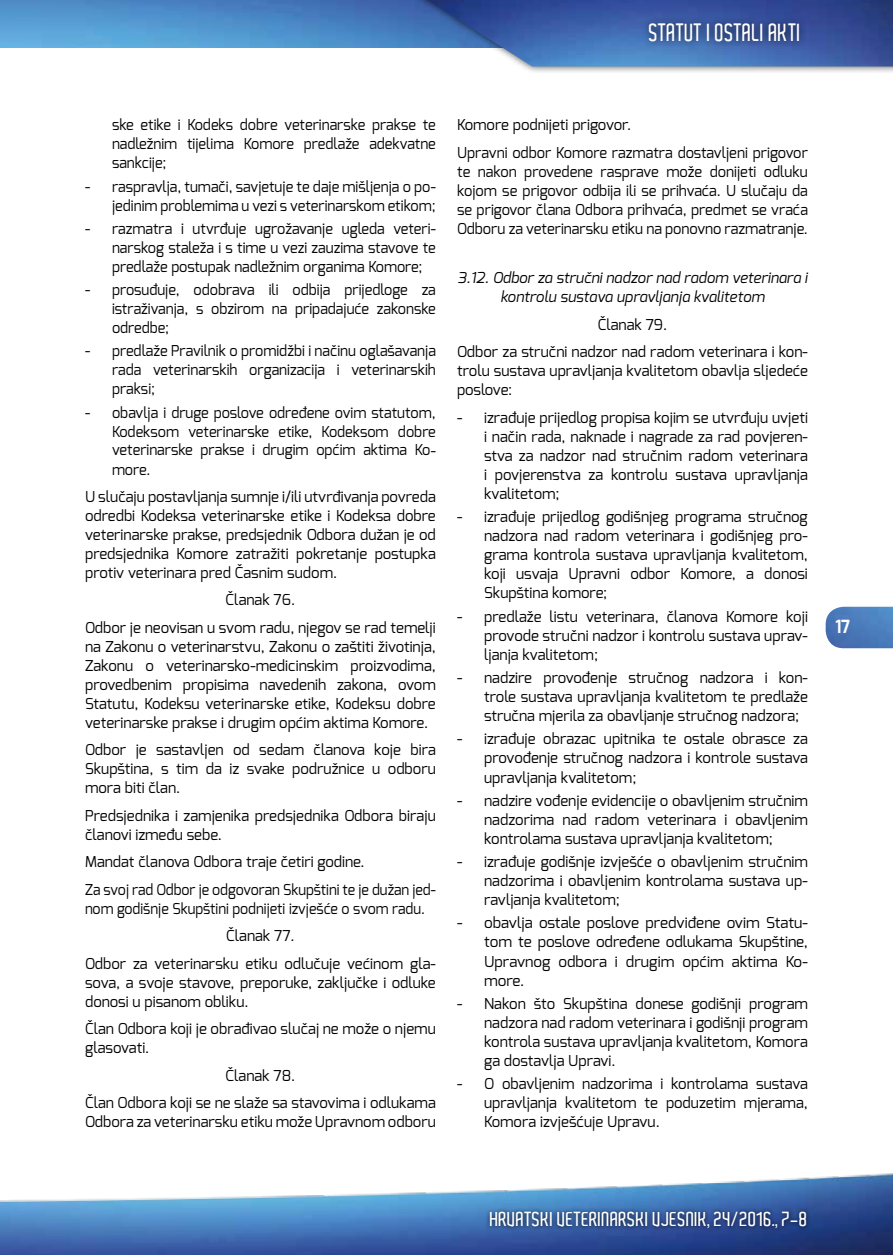
<style>
.page{position:relative;width:893px;height:1255px;background:#fff}
.page>*{position:absolute;margin:0;border:0;box-sizing:border-box;transform-origin:0 0}
.t1{font:600 24px "Aldo";color:#fff;scale:.9 1}
.t2{font:600 19.5px "Aldo";color:#fff}
.t3{font:700 18.15px "Exo";color:#fff;scale:.9 1}
.t4{font:15px/19px "Exo";color:#000;text-align:justify}
.t5{font:italic 15px/19px "Exo";color:#000;text-align:center}
.t6{font:15px "Exo";color:#000;scale:.95 1}
</style>
<div class="page">
<img style="left:0;top:0;width:388px;height:47px">
<div style="left:388px;top:0;width:505px;height:75px;background:#000;opacity:.75"></div>
<img style="left:395px;top:0;width:498px;height:66px">
<img style="left:0;top:1173px;width:893px;height:81px">
<img style="left:826px;top:606px;width:67px;height:42px">
<div style="left:486px;top:1207px;width:325px;height:25px;background:#000;opacity:.75"></div>
<div style="left:641px;top:16px;width:166px;height:33px;background:#000;opacity:.75"></div>
<h1 class="t1" style="left:649px;top:19px;width:170px">STATUT I OSTALI AKTI</h1>
<p class="t4" style="left:112px;top:115px;width:325px">ske etike i Kodeks dobre veterinarske prakse te nadležnim tijelima Komore predlaže adekvatne sankcije;</p>
<p class="t4" style="left:85px;top:177px;width:352px;text-align:right">- raspravlja, tumači, savjetuje te daje mišljenja o po&shy;jedinim problemima u vezi s veterinarskom etikom;</p>
<p class="t4" style="left:112px;top:219px;width:325px;text-indent:-27px">- razmatra i utvrđuje ugrožavanje ugleda veteri&shy;narskog staleža i s time u vezi zauzima stavove te predlaže postupak nadležnim organima Komore;</p>
<p class="t4" style="left:112px;top:280px;width:325px;text-indent:-27px">- prosuđuje, odobrava ili odbija prijedloge za istraživanja, s obzirom na pripadajuće zakonske odredbe;</p>
<p class="t4" style="left:112px;top:341px;width:325px;text-indent:-27px">- predlaže Pravilnik o promidžbi i načinu oglašavanja rada veterinarskih organizacija i veterinarskih praksi;</p>
<p class="t4" style="left:112px;top:402px;width:325px;text-indent:-27px">- obavlja i druge poslove određene ovim statutom, Kodeksom veterinarske etike, Kodeksom dobre veterinarske prakse i drugim općim aktima Ko&shy;more.</p>
<p class="t4" style="left:85px;top:487px;width:352px">U slučaju postavljanja sumnje i/ili utvrđivanja povreda odredbi Kodeksa veterinarske etike i Kodeksa dobre veterinarske prakse, predsjednik Odbora dužan je od predsjednika Komore zatražiti pokretanje postupka protiv veterinara pred Časnim sudom.</p>
<p class="t4" style="left:85px;top:586px;width:352px;line-height:27.5px;text-align:center">Članak 76.<br>Odbor je neovisan u svom radu, njegov se rad temelji</p>
<p class="t4" style="left:85px;top:637px;width:352px">na Zakonu o veterinarstvu, Zakonu o zaštiti životinja, Zakonu o veterinarsko-medicinskim proizvodima, provedbenim propisima navedenih zakona, ovom Statutu, Kodeksu veterinarske etike, Kodeksu dobre veterinarske prakse i drugim općim aktima Komore.</p>
<p class="t4" style="left:85px;top:740px;width:352px">Odbor je sastavljen od sedam članova koje bira Skupština, s tim da iz svake podružnice u odboru mora biti član.</p>
<p class="t4" style="left:85px;top:805px;width:352px">Predsjednika i zamjenika predsjednika Odbora biraju članovi između sebe.</p>
<p class="t4" style="left:85px;top:848px;width:352px;line-height:27.6px">Mandat članova Odbora traje četiri godine.<br>Za svoj rad Odbor je odgovoran Skupštini te je dužan jed-</p>
<p class="t6" style="left:85px;top:898px;width:359px">nom godišnje Skupštini podnijeti izvješće o svom radu.</p>
<p class="t4" style="left:226px;top:926px;width:70px">Članak 77.</p>
<p class="t4" style="left:85px;top:953px;width:352px">Odbor za veterinarsku etiku odlučuje većinom gla-</p>
<p class="t4" style="left:85px;top:972px;width:352px">sova, a svoje stavove, preporuke, zaključke i odluke donosi u pisanom obliku.</p>
<p class="t4" style="left:85px;top:1019px;width:352px">Član Odbora koji je obrađivao slučaj ne može o njemu glasovati.</p>
<p class="t4" style="left:85px;top:1061px;width:352px;line-height:27.5px;text-align:center">Članak 78.<br>Član Odbora koji se ne slaže sa stavovima i odlukama</p>
<p class="t4" style="left:85px;top:1112px;width:352px">Odbora za veterinarsku etiku može Upravnom odboru</p>
<p class="t4" style="left:457px;top:111px;width:352px;line-height:27.6px">Komore podnijeti prigovor.<br>Upravni odbor Komore razmatra dostavljeni prigovor</p>
<p class="t4" style="left:457px;top:162px;width:352px">te nakon provedene rasprave može donijeti odluku kojom se prigovor odbija ili se prihvaća. U slučaju da se prigovor člana Odbora prihvaća, predmet se vraća Odboru za veterinarsku etiku na ponovno razmatranje.</p>
<p class="t5" style="left:458px;top:268px;width:351px">3.12. Odbor za stručni nadzor nad radom veterinara i kontrolu sustava upravljanja kvalitetom</p>
<p class="t4" style="left:457px;top:310px;width:352px;line-height:27.6px;text-align:center">Članak 79.<br>Odbor za stručni nadzor nad radom veterinara i kon-</p>
<p class="t4" style="left:457px;top:361px;width:352px">trolu sustava upravljanja kvalitetom obavlja sljedeće poslove:</p>
<p class="t4" style="left:484px;top:407px;width:325px;text-indent:-27px">- izrađuje prijedlog propisa kojim se utvrđuju uvjeti i način rada, naknade i nagrade za rad povjeren&shy;stva za nadzor nad stručnim radom veterinara i povjerenstva za kontrolu sustava upravljanja kvalitetom;</p>
<p class="t4" style="left:484px;top:507px;width:325px;text-indent:-27px">- izrađuje prijedlog godišnjeg programa stručnog nadzora nad radom veterinara i godišnjeg pro&shy;grama kontrola sustava upravljanja kvalitetom, koji usvaja Upravni odbor Komore, a donosi Skupština komore;</p>
<p class="t4" style="left:484px;top:606px;width:325px;text-indent:-27px">- predlaže listu veterinara, članova Komore koji provode stručni nadzor i kontrolu sustava uprav&shy;ljanja kvalitetom;</p>
<p class="t4" style="left:484px;top:668px;width:325px;text-indent:-27px">- nadzire provođenje stručnog nadzora i kon&shy;trole sustava upravljanja kvalitetom te predlaže stručna mjerila za obavljanje stručnog nadzora;</p>
<p class="t4" style="left:484px;top:729px;width:325px;text-indent:-27px">- izrađuje obrazac upitnika te ostale obrasce za provođenje stručnog nadzora i kontrole sustava upravljanja kvalitetom;</p>
<p class="t4" style="left:484px;top:790px;width:325px;text-indent:-27px">- nadzire vođenje evidencije o obavljenim stručnim nadzorima nad radom veterinara i obavljenim kontrolama sustava upravljanja kvalitetom;</p>
<p class="t4" style="left:484px;top:852px;width:325px;text-indent:-27px">- izrađuje godišnje izvješće o obavljenim stručnim nadzorima i obavljenim kontrolama sustava up&shy;ravljanja kvalitetom;</p>
<p class="t4" style="left:484px;top:913px;width:325px;text-indent:-27px">- obavlja ostale poslove predviđene ovim Statu&shy;tom te poslove određene odlukama Skupštine, Upravnog odbora i drugim općim aktima Ko&shy;more.</p>
<p class="t4" style="left:484px;top:993px;width:325px;text-indent:-27px">- Nakon što Skupština donese godišnji program nadzora nad radom veterinara i godišnji program kontrola sustava upravljanja kvalitetom, Komora ga dostavlja Upravi.</p>
<p class="t4" style="left:484px;top:1074px;width:325px;text-indent:-27px">- O obavljenim nadzorima i kontrolama sustava upravljanja kvalitetom te poduzetim mjerama, Komora izvješćuje Upravu.</p>
<p class="t3" style="left:835px;top:614px;width:18px">17</p>
<h2 class="t2" style="left:490px;top:1207px;width:319px">HRVATSKI VETERINARSKI VJESNIK, 24/2016., 7-8</h2>
</div>
